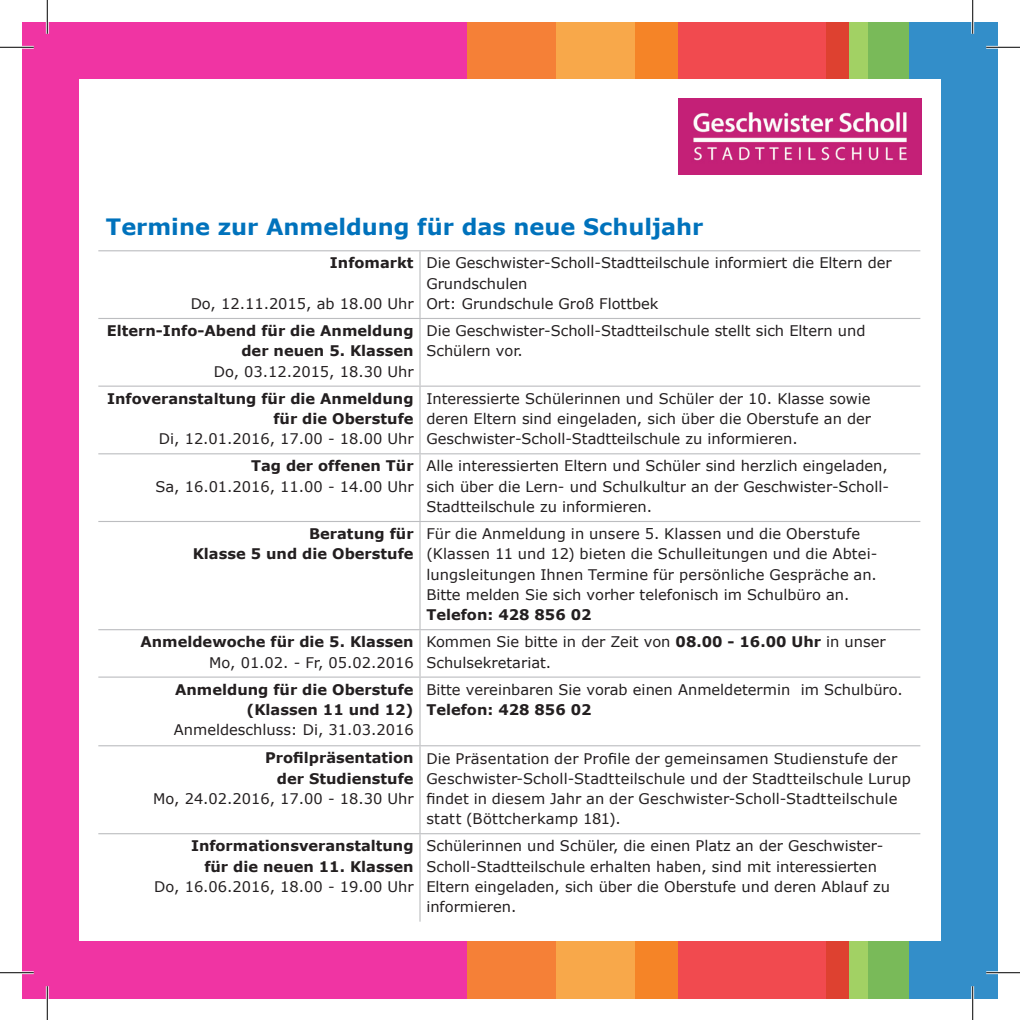
<style>
.page{position:relative;width:1020px;height:1020px;background:#fff}
.page>*{position:absolute;margin:0;border:0;box-sizing:border-box;transform-origin:0 0}
.t1{font:700 22.5px "Verdana";color:#0072bc}
.t2{font:14.62px/20.2px "Verdana";color:#231f20}
.t3{font:700 14.62px/20.2px "Verdana";color:#231f20;text-align:right}
.s1{font-weight:700}
</style>
<div class="page">
<div style="left:22px;top:22px;width:533px;height:976px;background:#f034a3"></div>
<div style="left:868px;top:22px;width:130px;height:976px;background:#338ec9"></div>
<svg style="left:848px;top:22px;width:60px;height:976px;background:#88bf5d"></svg>
<svg style="left:677px;top:22px;width:171px;height:976px;background:#ee4a4c"></svg>
<svg style="left:467px;top:22px;width:210px;height:976px;background:#f6903c"></svg>
<div style="left:79px;top:79px;width:861px;height:861px;background:#fff"></div>
<hr style="left:419px;top:251px;width:1px;height:67px;background:#bcbdc0">
<hr style="left:98px;top:318px;width:322px;height:1px;background:#bcbdc0">
<hr style="left:420px;top:318px;width:500px;height:1px;background:#bcbdc0">
<hr style="left:419px;top:319px;width:1px;height:66px;background:#bcbdc0">
<hr style="left:98px;top:385px;width:322px;height:1px;background:#bcbdc0">
<hr style="left:420px;top:385px;width:500px;height:1px;background:#bcbdc0">
<hr style="left:419px;top:386px;width:1px;height:67px;background:#bcbdc0">
<hr style="left:98px;top:453px;width:322px;height:1px;background:#bcbdc0">
<hr style="left:420px;top:453px;width:500px;height:1px;background:#bcbdc0">
<hr style="left:419px;top:454px;width:1px;height:67px;background:#bcbdc0">
<hr style="left:98px;top:521px;width:322px;height:1px;background:#bcbdc0">
<hr style="left:420px;top:521px;width:500px;height:1px;background:#bcbdc0">
<hr style="left:419px;top:522px;width:1px;height:107px;background:#bcbdc0">
<hr style="left:98px;top:629px;width:322px;height:1px;background:#bcbdc0">
<hr style="left:420px;top:629px;width:500px;height:1px;background:#bcbdc0">
<hr style="left:419px;top:630px;width:1px;height:46px;background:#bcbdc0">
<hr style="left:98px;top:676px;width:322px;height:1px;background:#bcbdc0">
<hr style="left:420px;top:676px;width:500px;height:1px;background:#bcbdc0">
<hr style="left:419px;top:677px;width:1px;height:68px;background:#bcbdc0">
<hr style="left:98px;top:745px;width:322px;height:1px;background:#bcbdc0">
<hr style="left:420px;top:745px;width:500px;height:1px;background:#bcbdc0">
<hr style="left:419px;top:746px;width:1px;height:87px;background:#bcbdc0">
<hr style="left:419px;top:834px;width:1px;height:87px;background:#bcbdc0">
<hr style="left:98px;top:250px;width:322px;height:1px;background:#bcbdc0">
<hr style="left:420px;top:250px;width:500px;height:1px;background:#bcbdc0">
<hr style="left:98px;top:833px;width:322px;height:1px;background:#bcbdc0">
<hr style="left:420px;top:833px;width:500px;height:1px;background:#bcbdc0">
<img style="left:678px;top:98px;width:243px;height:77px">
<hr style="left:0;top:46px;width:34px;height:3px;background:#fff">
<hr style="left:986px;top:46px;width:33px;height:3px;background:#fff">
<hr style="left:0;top:971px;width:34px;height:2px;background:#fff">
<hr style="left:986px;top:971px;width:33px;height:2px;background:#fff">
<hr style="left:46px;top:0;width:3px;height:34px;background:#fff">
<hr style="left:46px;top:986px;width:3px;height:33px;background:#fff">
<hr style="left:971px;top:0;width:2px;height:34px;background:#fff">
<hr style="left:971px;top:986px;width:2px;height:33px;background:#fff">
<hr style="left:0;top:47px;width:34px;height:1px;background:#000">
<hr style="left:986px;top:47px;width:33px;height:1px;background:#000">
<hr style="left:0;top:972px;width:34px;height:1px;background:#000">
<hr style="left:986px;top:972px;width:33px;height:1px;background:#000">
<hr style="left:47px;top:0;width:1px;height:34px;background:#000">
<hr style="left:47px;top:986px;width:1px;height:33px;background:#000">
<hr style="left:972px;top:0;width:1px;height:34px;background:#000">
<hr style="left:972px;top:986px;width:1px;height:33px;background:#000">
<h1 class="t1" style="left:106px;top:212px;width:599px">Termine zur Anmeldung für das neue Schuljahr</h1>
<p class="t3" style="left:330px;top:252px;width:85px">Infomarkt</p>
<p class="t2" style="left:191px;top:293px;width:224px">Do, 12.11.2015, ab 18.00 Uhr</p>
<p class="t2" style="left:426px;top:252px;width:467px">Die Geschwister-Scholl-Stadtteilschule informiert die Eltern der<br>Grundschulen<br>Ort: Grundschule Groß Flottbek</p>
<p class="t3" style="left:107px;top:320px;width:308px">Eltern-Info-Abend für die Anmeldung der neuen 5. Klassen</p>
<p class="t2" style="left:214px;top:360px;width:201px">Do, 03.12.2015, 18.30 Uhr</p>
<p class="t3" style="left:107px;top:388px;width:308px">Infoveranstaltung für die Anmeldung für die Oberstufe</p>
<p class="t2" style="left:159px;top:428px;width:256px">Di, 12.01.2016, 17.00 - 18.00 Uhr</p>
<p class="t3" style="left:251px;top:455px;width:164px">Tag der offenen Tür</p>
<p class="t2" style="left:155px;top:475px;width:260px">Sa, 16.01.2016, 11.00 - 14.00 Uhr</p>
<p class="t2" style="left:426px;top:320px;width:440px">Die Geschwister-Scholl-Stadtteilschule stellt sich Eltern und<br>Schülern vor.</p>
<p class="t2" style="left:426px;top:388px;width:446px;text-align:justify">Interessierte Schülerinnen und Schüler der 10. Klasse sowie deren Eltern sind eingeladen, sich über die Oberstufe an der Geschwister-Scholl-Stadtteilschule zu informieren.</p>
<p class="t2" style="left:426px;top:455px;width:464px;text-align:justify">Alle interessierten Eltern und Schüler sind herzlich eingeladen, sich über die Lern- und Schulkultur an der Geschwister-Scholl-Stadtteilschule zu informieren.</p>
<p class="t3" style="left:193px;top:523px;width:222px">Beratung für<br>Klasse 5 und die Oberstufe</p>
<p class="t2" style="left:426px;top:523px;width:452px">Für die Anmeldung in unsere 5. Klassen und die Oberstufe (Klassen 11 und 12) bieten die Schulleitungen und die Abtei&shy;lungsleitungen Ihnen Termine für persönliche Gespräche an.<br>Bitte melden Sie sich vorher telefonisch im Schulbüro an.</p>
<p class="t3" style="left:426px;top:604px;width:167px">Telefon: 428 856 02</p>
<p class="t3" style="left:140px;top:631px;width:274px">Anmeldewoche für die 5. Klassen</p>
<p class="t2" style="left:209px;top:651px;width:206px">Mo, 01.02. - Fr, 05.02.2016</p>
<p class="t2" style="left:426px;top:631px;width:461px">Kommen Sie bitte in der Zeit von <span class="s1">08.00 - 16.00 Uhr</span> in unser<br>Schulsekretariat.</p>
<p class="t3" style="left:175px;top:678px;width:240px">Anmeldung für die Oberstufe (Klassen 11 und 12)</p>
<p class="t2" style="left:174px;top:719px;width:241px">Anmeldeschluss: Di, 31.03.2016</p>
<p class="t3" style="left:265px;top:747px;width:150px">Profilpräsentation der Studienstufe</p>
<p class="t2" style="left:153px;top:788px;width:262px">Mo, 24.02.2016, 17.00 - 18.30 Uhr</p>
<p class="t3" style="left:191px;top:835px;width:224px">Informationsveranstaltung für die neuen 11. Klassen</p>
<p class="t2" style="left:154px;top:875px;width:261px">Do, 16.06.2016, 18.00 - 19.00 Uhr</p>
<p class="t2" style="left:426px;top:678px;width:478px">Bitte vereinbaren Sie vorab einen Anmeldetermin im Schulbüro.</p>
<p class="t3" style="left:426px;top:699px;width:167px">Telefon: 428 856 02</p>
<p class="t2" style="left:426px;top:747px;width:486px">Die Präsentation der Profile der gemeinsamen Studienstufe der Geschwister-Scholl-Stadtteilschule und der Stadtteilschule Lurup findet in diesem Jahr an der Geschwister-Scholl-Stadtteilschule statt (Böttcherkamp 181).</p>
<p class="t2" style="left:426px;top:835px;width:465px">Schülerinnen und Schüler, die einen Platz an der Geschwister-Scholl-Stadtteilschule erhalten haben, sind mit interessierten Eltern eingeladen, sich über die Oberstufe und deren Ablauf zu informieren.</p>
</div>
